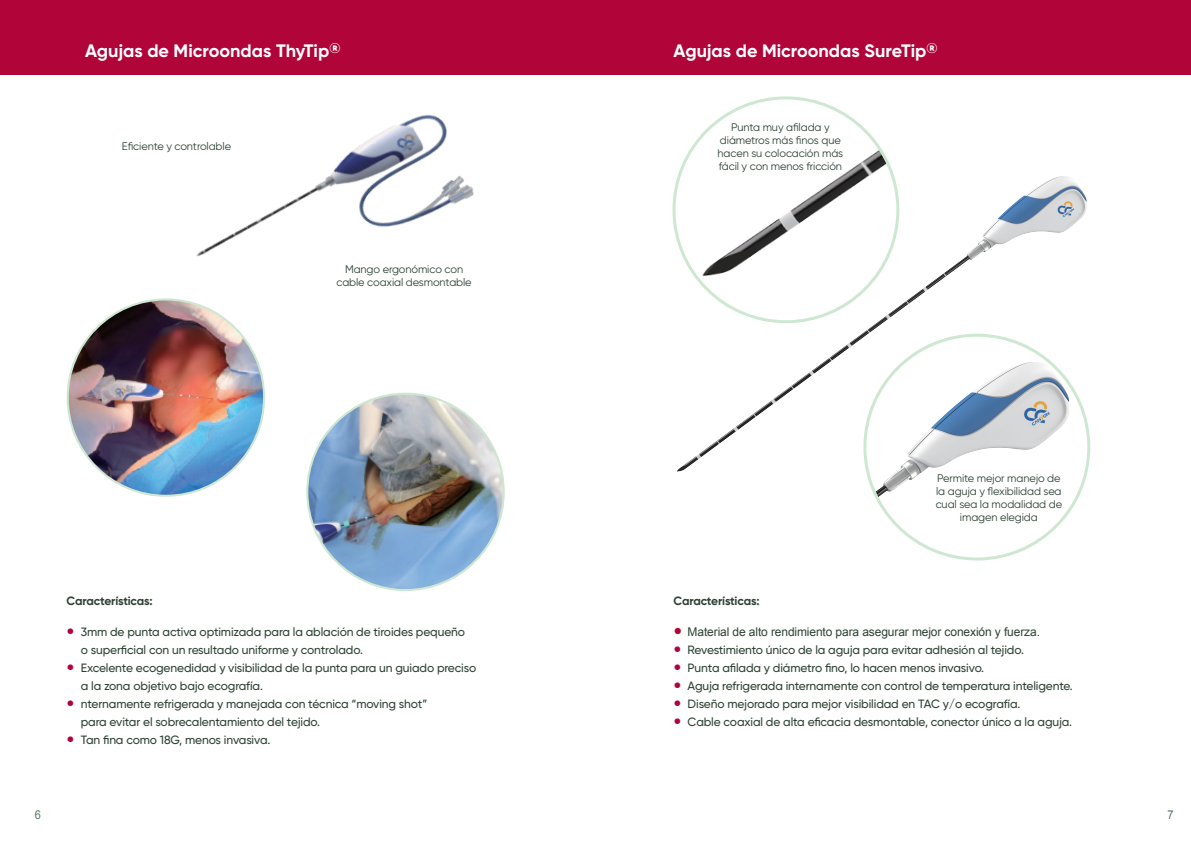
<style>
.page{position:relative;width:1191px;height:842px;background:#fff}
.page>*{position:absolute;margin:0;border:0;box-sizing:border-box;transform-origin:0 0}
.t1{font:700 18px "Gilroy";color:#fff}
.t2{font:12.2px "Arial";color:#597b62;scale:.9 1}
.t3{font:500 12px/18px "Gilroy";letter-spacing:-.01em;color:#2d4233}
.t4{font:12px "Arial";letter-spacing:-.01em;color:#2d4233}
.t5{font:700 12px "Gilroy";letter-spacing:-.015em;color:#2d4233}
.t6{font:11px/13px "Gilroy";letter-spacing:-.01em;color:#2d4233;text-align:center}
.t7{font:11px/13px "Arial";letter-spacing:-.01em;color:#2d4233;text-align:center}
.s1{font-size:25px;color:#b10439}
</style>
<div class="page">
<img style="left:161px;top:74px;width:366px;height:300px">
<img style="left:676px;top:168px;width:415px;height:304px">
<img style="left:674px;top:98px;width:224px;height:224px;border-radius:112px">
<img style="left:865px;top:348px;width:223px;height:211px">
<img style="left:307px;top:394px;width:197px;height:196px;border-radius:98px">
<img style="left:68px;top:299px;width:196px;height:197px;border-radius:98px">
<div style="left:0;top:0;width:1191px;height:74px;background:#b10439"></div>
<h1 class="t1" style="left:85px;top:39px;width:257px">Agujas de Microondas ThyTip<sup>®</sup></h1>
<h1 class="t1" style="left:673px;top:39px;width:266px">Agujas de Microondas SureTip<sup>®</sup></h1>
<p class="t6" style="left:122px;top:139px;width:111px">Eficiente y controlable</p>
<p class="t6" style="left:336px;top:263px;width:137px">Mango ergonómico con cable coaxial desmontable</p>
<p class="t5" style="left:67px;top:593px;width:88px">Características:</p>
<p class="t3" style="left:81px;top:622px;width:386px;text-indent:-14px"><span class="s1">•</span> 3mm de punta activa optimizada para la ablación de tiroides pequeño o superficial con un resultado uniforme y controlado.</p>
<p class="t3" style="left:81px;top:658px;width:397px;text-indent:-14px"><span class="s1">•</span> Excelente ecogenedidad y visibilidad de la punta para un guiado preciso a la zona objetivo bajo ecografía.</p>
<p class="t3" style="left:81px;top:694px;width:348px;text-indent:-14px"><span class="s1">•</span> nternamente refrigerada y manejada con técnica “moving shot” para evitar el sobrecalentamiento del tejido.</p>
<p class="t3" style="left:67px;top:730px;width:205px"><span class="s1">•</span> Tan fina como 18G, menos invasiva.</p>
<p class="t6" style="left:717px;top:121px;width:127px">Punta muy afilada y diámetros más finos que hacen su colocación más fácil y con menos fricción</p>
<p class="t7" style="left:719px;top:130px;width:85px;text-align:left">Sharp tip needle and thin diameter</p>
<p class="t7" style="left:917px;top:468px;width:119px">Ergonomic handle with detachable coaxial cable</p>
<p class="t6" style="left:935px;top:472px;width:128px">Permite mejor manejo de la aguja y flexibilidad sea cual sea la modalidad de imagen elegida</p>
<p class="t5" style="left:673px;top:593px;width:88px">Características:</p>
<p class="t4" style="left:673px;top:623px;width:368px"><span class="s1">•</span> Material de alto rendimiento para asegurar mejor conexión y fuerza.</p>
<p class="t3" style="left:673px;top:640px;width:352px"><span class="s1">•</span> Revestimiento único de la aguja para evitar adhesión al tejido.</p>
<p class="t3" style="left:673px;top:658px;width:312px"><span class="s1">•</span> Punta afilada y diámetro fino, lo hacen menos invasivo.</p>
<p class="t3" style="left:673px;top:676px;width:401px"><span class="s1">•</span> Aguja refrigerada internamente con control de temperatura inteligente.</p>
<p class="t3" style="left:673px;top:694px;width:348px"><span class="s1">•</span> Diseño mejorado para mejor visibilidad en TAC y/o ecografía.</p>
<p class="t3" style="left:673px;top:712px;width:400px"><span class="s1">•</span> Cable coaxial de alta eficacia desmontable, conector único a la aguja.</p>
<p class="t2" style="left:35px;top:806px;width:8px">6</p>
<p class="t2" style="left:1167px;top:806px;width:8px">7</p>
</div>
